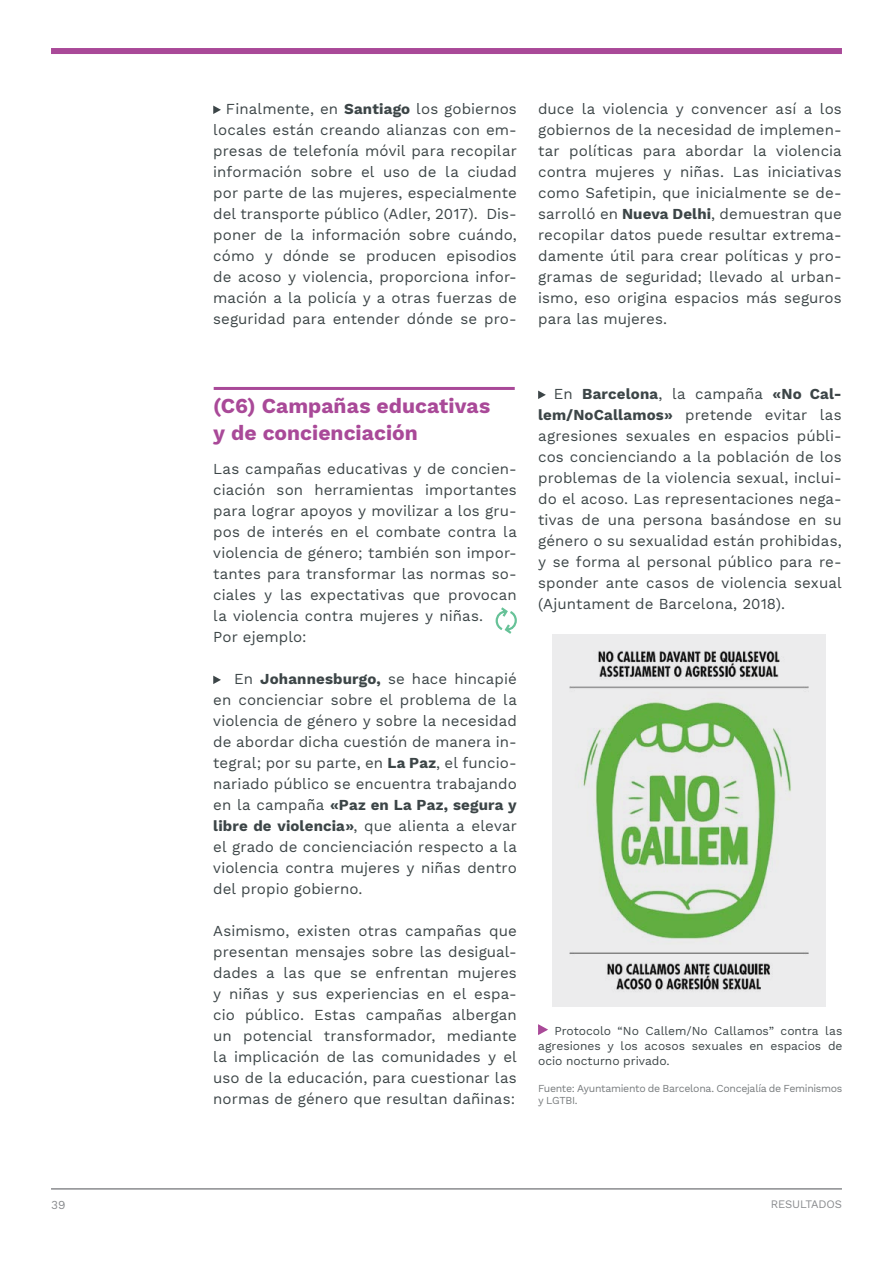
<style>
.page{position:relative;width:893px;height:1263px;background:#fff}
.page>*{position:absolute;margin:0;border:0;box-sizing:border-box;transform-origin:0 0}
.t1{font:700 21px/27px "Work Sans";color:#a94998}
.t2{font:15px/21px "Work Sans";letter-spacing:.005em;color:#3c4547;text-align:justify}
.t3{font:12px/15px "Work Sans";letter-spacing:-.005em;color:#3c4547;text-align:justify}
.t4{font:12px "Work Sans";color:#898b8e}
.t5{font:11.25px "Work Sans";letter-spacing:-.01em;color:#898b8e}
.t6{font:10.5px/12px "Work Sans";letter-spacing:-.03em;color:#777b7d}
.s1{font-weight:700}
</style>
<div class="page">
<hr style="left:52px;top:1188px;width:789px;height:1px;background:#898b8e">
<svg style="left:213px;top:106px;width:8px;height:8px"></svg>
<svg style="left:495px;top:607px;width:22px;height:27px"></svg>
<svg style="left:213px;top:676px;width:8px;height:8px"></svg>
<svg style="left:538px;top:391px;width:8px;height:8px"></svg>
<div style="left:552px;top:634px;width:274px;height:372px;background:#ececed"></div>
<img style="left:569px;top:650px;width:240px;height:340px">
<hr style="left:214px;top:387px;width:301px;height:3px;background:#a94998">
<div style="left:54px;top:48px;width:785px;height:6px;background:#a94998"></div>
<svg style="left:538px;top:1024px;width:10px;height:11px"></svg>
<p class="t4" style="left:51px;top:1197px;width:16px">39</p>
<p class="t2" style="left:213px;top:99px;width:305px;text-indent:13px">Finalmente, en <span class="s1">Santiago</span> los gobiernos locales están creando alianzas con em&shy;presas de telefonía móvil para recopilar información sobre el uso de la ciudad por parte de las mujeres, especialmente del transporte público (Adler, 2017). Dis&shy;poner de la información sobre cuándo, cómo y dónde se producen episodios de acoso y violencia, proporciona infor&shy;mación a la policía y a otras fuerzas de seguridad para entender dónde se pro-</p>
<p class="t2" style="left:538px;top:99px;width:305px">duce la violencia y convencer así a los gobiernos de la necesidad de implemen&shy;tar políticas para abordar la violencia contra mujeres y niñas. Las iniciativas como Safetipin, que inicialmente se de&shy;sarrolló en <span class="s1">Nueva Delhi</span>, demuestran que recopilar datos puede resultar extrema&shy;damente útil para crear políticas y pro&shy;gramas de seguridad; llevado al urban&shy;ismo, eso origina espacios más seguros para las mujeres.</p>
<h1 class="t1" style="left:213px;top:393px;width:279px">(C6) Campañas educativas y de concienciación</h1>
<p class="t2" style="left:213px;top:459px;width:305px;text-align:left">Las campañas educativas y de concien&shy;ciación son herramientas importantes para lograr apoyos y movilizar a los gru&shy;pos de interés en el combate contra la violencia de género; también son impor&shy;tantes para transformar las normas so&shy;ciales y las expectativas que provocan la violencia contra mujeres y niñas.<br>Por ejemplo:</p>
<p class="t2" style="left:213px;top:669px;width:305px;text-indent:21px">En <span class="s1">Johannesburgo,</span> se hace hincapié en concienciar sobre el problema de la violencia de género y sobre la necesidad de abordar dicha cuestión de manera in&shy;tegral; por su parte, en <span class="s1">La Paz</span>, el funcio&shy;nariado público se encuentra trabajando en la campaña <span class="s1">«Paz en La Paz, segura y libre de violencia»</span>, que alienta a elevar el grado de concienciación respecto a la violencia contra mujeres y niñas dentro del propio gobierno.</p>
<p class="t2" style="left:213px;top:921px;width:305px">Asimismo, existen otras campañas que presentan mensajes sobre las desigual&shy;dades a las que se enfrentan mujeres y niñas y sus experiencias en el espa&shy;cio público. Estas campañas albergan un potencial transformador, mediante la implicación de las comunidades y el uso de la educación, para cuestionar las normas de género que resultan dañinas:</p>
<p class="t2" style="left:538px;top:384px;width:305px;text-indent:16px">En <span class="s1">Barcelona</span>, la campaña <span class="s1">«No Cal&shy;lem/NoCallamos»</span> pretende evitar las agresiones sexuales en espacios públi&shy;cos concienciando a la población de los problemas de la violencia sexual, inclui&shy;do el acoso. Las representaciones nega&shy;tivas de una persona basándose en su género o su sexualidad están prohibidas, y se forma al personal público para re&shy;sponder ante casos de violencia sexual (Ajuntament de Barcelona, 2018).</p>
<p class="t3" style="left:538px;top:1024px;width:306px;text-indent:16px">Protocolo “No Callem/No Callamos” contra las agresiones y los acosos sexuales en espacios de ocio nocturno privado.</p>
<p class="t6" style="left:538px;top:1083px;width:306px">Fuente: Ayuntamiento de Barcelona. Concejalía de Feminismos y LGTBI.</p>
<p class="t5" style="left:771px;top:1197px;width:73px">RESULTADOS</p>
</div>
